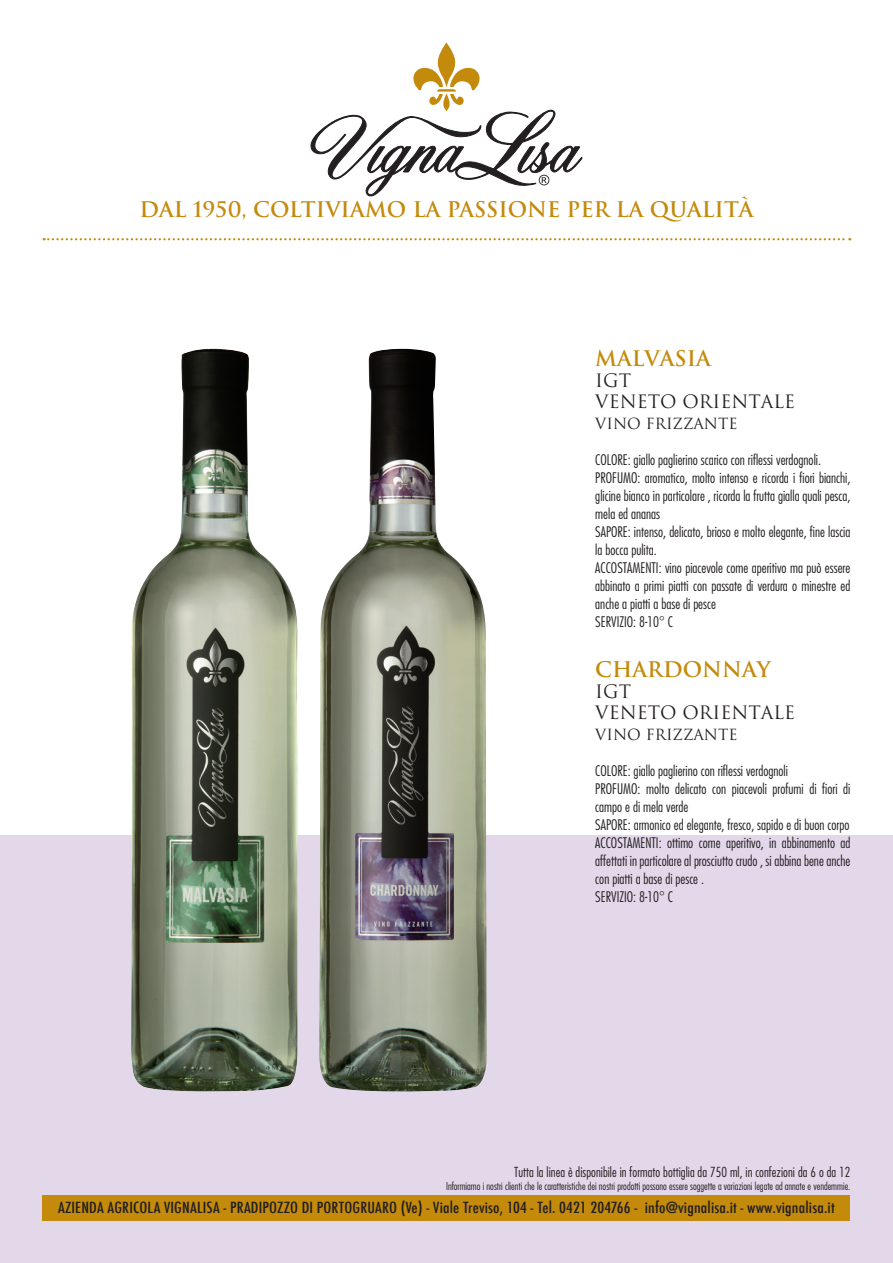
<style>
.page{position:relative;width:893px;height:1263px;background:#fff}
.page>*{position:absolute;margin:0;border:0;box-sizing:border-box;transform-origin:0 0}
.t1{font:700 21px "Trajan";color:#c48a0c}
.t2{font:18px/21px "Trajan";color:#231f20}
.t3{font:500 condensed 15px "Futura";letter-spacing:.01em;color:#231f20;scale:1.1 1}
.t4{font:15px "Trajan";color:#231f20}
.t5{font:300 condensed 14.25px/18px "Futura";color:#231f20}
.t6{font:300 condensed 13.5px "Futura";letter-spacing:.005em;color:#231f20}
.t7{font:300 condensed 10.5px "Futura";color:#231f20}
</style>
<div class="page">
<div style="left:0;top:836px;width:893px;height:427px;background:#e3d8ea"></div>
<svg style="left:44px;top:238px;width:806px;height:2px"></svg>
<svg style="left:311px;top:43px;width:272px;height:154px"></svg>
<div style="left:43px;top:1195px;width:807px;height:25px;background:#c48a0c"></div>
<img style="left:130px;top:349px;width:168px;height:743px">
<img style="left:317px;top:349px;width:171px;height:743px">
<h1 class="t1" style="left:139px;top:196px;width:616px">DAL 1950, COLTIVIAMO LA PASSIONE PER LA QUALITÀ</h1>
<h1 class="t1" style="left:595px;top:345px;width:117px">MALVASIA</h1>
<p class="t2" style="left:595px;top:370px;width:201px">IGT<br>VENETO ORIENTALE</p>
<p class="t4" style="left:595px;top:415px;width:144px">VINO FRIZZANTE</p>
<p class="t5" style="left:595px;top:451px;width:227px">COLORE: giallo paglierino scarico con riflessi verdognoli.<br>Profumo</p>
<p class="t5" style="left:595px;top:469px;width:257px;text-indent:42px">: aromatico, molto intenso e ricorda i fiori bianchi, glicine bianco in particolare , ricorda la frutta gialla quali pesca, mela ed ananas<br>Sapore</p>
<p class="t5" style="left:595px;top:523px;width:257px;text-indent:32px">: intenso, delicato, brioso e molto elegante, fine lascia la bocca pulita.<br>Accostamenti</p>
<p class="t5" style="left:595px;top:559px;width:257px;text-indent:63px">: vino piacevole come aperitivo ma può essere abbinato a primi piatti con passate di verdura o minestre ed anche a piatti a base di pesce<br>Servizio</p>
<p class="t5" style="left:633px;top:613px;width:41px">: 8-10° C</p>
<h1 class="t1" style="left:595px;top:656px;width:177px">CHARDONNAY</h1>
<p class="t2" style="left:595px;top:681px;width:201px">IGT<br>VENETO ORIENTALE</p>
<p class="t4" style="left:595px;top:726px;width:144px">VINO FRIZZANTE</p>
<p class="t5" style="left:595px;top:762px;width:12px">Colore</p>
<p class="t5" style="left:628px;top:762px;width:162px">: giallo paglierino con riflessi verdognoli</p>
<p class="t5" style="left:595px;top:780px;width:13px">Profumo</p>
<p class="t5" style="left:595px;top:780px;width:257px;text-indent:42px">: molto delicato con piacevoli profumi di fiori di campo e di mela verde<br>Sapore</p>
<p class="t5" style="left:628px;top:816px;width:223px">: armonico ed elegante, fresco, sapido e di buon corpo</p>
<p class="t5" style="left:595px;top:834px;width:12px">Accostamenti</p>
<p class="t5" style="left:595px;top:834px;width:257px;text-indent:63px">: ottimo come aperitivo, in abbinamento ad affettati in particolare al prosciutto crudo , si abbina bene anche con piatti a base di pesce .<br>Servizio</p>
<p class="t5" style="left:633px;top:888px;width:41px">: 8-10° C</p>
<p class="t6" style="left:514px;top:1164px;width:338px">Tutta la linea è disponibile in formato bottiglia da 750 ml, in confezioni da 6 o da 12</p>
<p class="t7" style="left:446px;top:1179px;width:406px">Informiamo i nostri clienti che le caratteristiche dei nostri prodotti possono essere soggette a variazioni legate ad annate e vendemmie.</p>
<p class="t3" style="left:58px;top:1198px;width:707px">AZIENDA AGRICOLA VIGNALISA - PRADIPOZZO DI PORTOGRUARO (Ve) - Viale Treviso, 104 - Tel. 0421 204766 - info@vignalisa.it - www.vignalisa.it</p>
</div>
